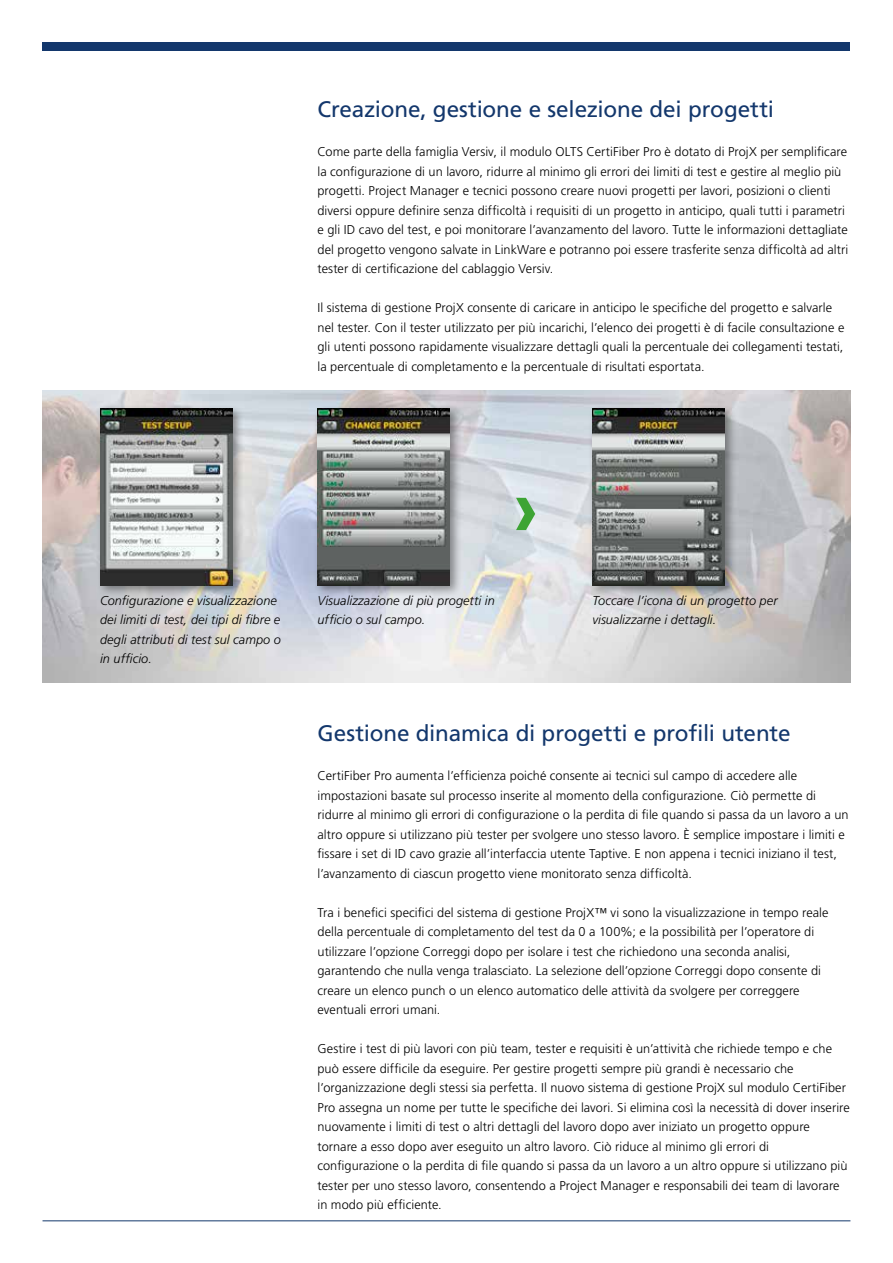
<style>
.page{position:relative;width:893px;height:1263px;background:#fff}
.page>*{position:absolute;margin:0;border:0;box-sizing:border-box;transform-origin:0 0}
.t1{font:700 78.75px "Frutiger LT Std";color:#3da434}
.t2{font:22.5px "Frutiger LT Std";letter-spacing:-.005em;color:#13376c}
.t3{font:300 12.75px/19.5px "Frutiger LT Std";letter-spacing:.005em;color:#000}
.t4{font:italic 300 12.75px/19.5px "Frutiger LT Std";letter-spacing:.005em;color:#000}
</style>
<div class="page">
<div style="left:43px;top:43px;width:807px;height:8px;background:#13376c"></div>
<img style="left:43px;top:390px;width:807px;height:292px">
<div style="left:589px;top:405px;width:148px;height:192px;background:#000;opacity:.4"></div>
<img style="left:593px;top:409px;width:132px;height:176px">
<div style="left:313px;top:405px;width:149px;height:192px;background:#000;opacity:.4"></div>
<img style="left:317px;top:409px;width:133px;height:176px">
<div style="left:96px;top:405px;width:149px;height:192px;background:#000;opacity:.4"></div>
<img style="left:100px;top:409px;width:132px;height:176px">
<hr style="left:43px;top:1220px;width:807px;height:1px;background:#13376c">
<h2 class="t2" style="left:317px;top:96px;width:458px">Creazione, gestione e selezione dei progetti</h2>
<p class="t3" style="left:317px;top:142px;width:532px">Come parte della famiglia Versiv, il modulo OLTS CertiFiber Pro è dotato di ProjX per semplificare la configurazione di un lavoro, ridurre al minimo gli errori dei limiti di test e gestire al meglio più progetti. Project Manager e tecnici possono creare nuovi progetti per lavori, posizioni o clienti diversi oppure definire senza difficoltà i requisiti di un progetto in anticipo, quali tutti i parametri e gli ID cavo del test, e poi monitorare l’avanzamento del lavoro. Tutte le informazioni dettagliate del progetto vengono salvate in LinkWare e potranno poi essere trasferite senza difficoltà ad altri tester di certificazione del cablaggio Versiv.</p>
<p class="t3" style="left:317px;top:298px;width:528px">Il sistema di gestione ProjX consente di caricare in anticipo le specifiche del progetto e salvarle nel tester. Con il tester utilizzato per più incarichi, l’elenco dei progetti è di facile consultazione e gli utenti possono rapidamente visualizzare dettagli quali la percentuale dei collegamenti testati, la percentuale di completamento e la percentuale di risultati esportata.</p>
<p class="t4" style="left:100px;top:590px;width:182px">Configurazione e visualizzazione dei limiti di test, dei tipi di fibre e degli attributi di test sul campo o in ufficio.</p>
<h1 class="t1" style="left:513px;top:461px;width:28px">›</h1>
<p class="t4" style="left:317px;top:590px;width:179px">Visualizzazione di più progetti in ufficio o sul campo.</p>
<p class="t4" style="left:592px;top:590px;width:187px">Toccare l’icona di un progetto per visualizzarne i dettagli.</p>
<h2 class="t2" style="left:317px;top:720px;width:475px">Gestione dinamica di progetti e profili utente</h2>
<p class="t3" style="left:317px;top:766px;width:533px">CertiFiber Pro aumenta l’efficienza poiché consente ai tecnici sul campo di accedere alle impostazioni basate sul processo inserite al momento della configurazione. Ciò permette di ridurre al minimo gli errori di configurazione o la perdita di file quando si passa da un lavoro a un altro oppure si utilizzano più tester per svolgere uno stesso lavoro. È semplice impostare i limiti e fissare i set di ID cavo grazie all’interfaccia utente Taptive. E non appena i tecnici iniziano il test, l’avanzamento di ciascun progetto viene monitorato senza difficoltà.</p>
<p class="t3" style="left:317px;top:903px;width:513px">Tra i benefici specifici del sistema di gestione ProjX™ vi sono la visualizzazione in tempo reale della percentuale di completamento del test da 0 a 100%; e la possibilità per l’operatore di utilizzare l’opzione Correggi dopo per isolare i test che richiedono una seconda analisi, garantendo che nulla venga tralasciato. La selezione dell’opzione Correggi dopo consente di creare un elenco punch o un elenco automatico delle attività da svolgere per correggere eventuali errori umani.</p>
<p class="t3" style="left:317px;top:1039px;width:534px">Gestire i test di più lavori con più team, tester e requisiti è un’attività che richiede tempo e che può essere difficile da eseguire. Per gestire progetti sempre più grandi è necessario che l’organizzazione degli stessi sia perfetta. Il nuovo sistema di gestione ProjX sul modulo CertiFiber Pro assegna un nome per tutte le specifiche dei lavori. Si elimina così la necessità di dover inserire nuovamente i limiti di test o altri dettagli del lavoro dopo aver iniziato un progetto oppure tornare a esso dopo aver eseguito un altro lavoro. Ciò riduce al minimo gli errori di configurazione o la perdita di file quando si passa da un lavoro a un altro oppure si utilizzano più tester per uno stesso lavoro, consentendo a Project Manager e responsabili dei team di lavorare in modo più efficiente.</p>
</div>
